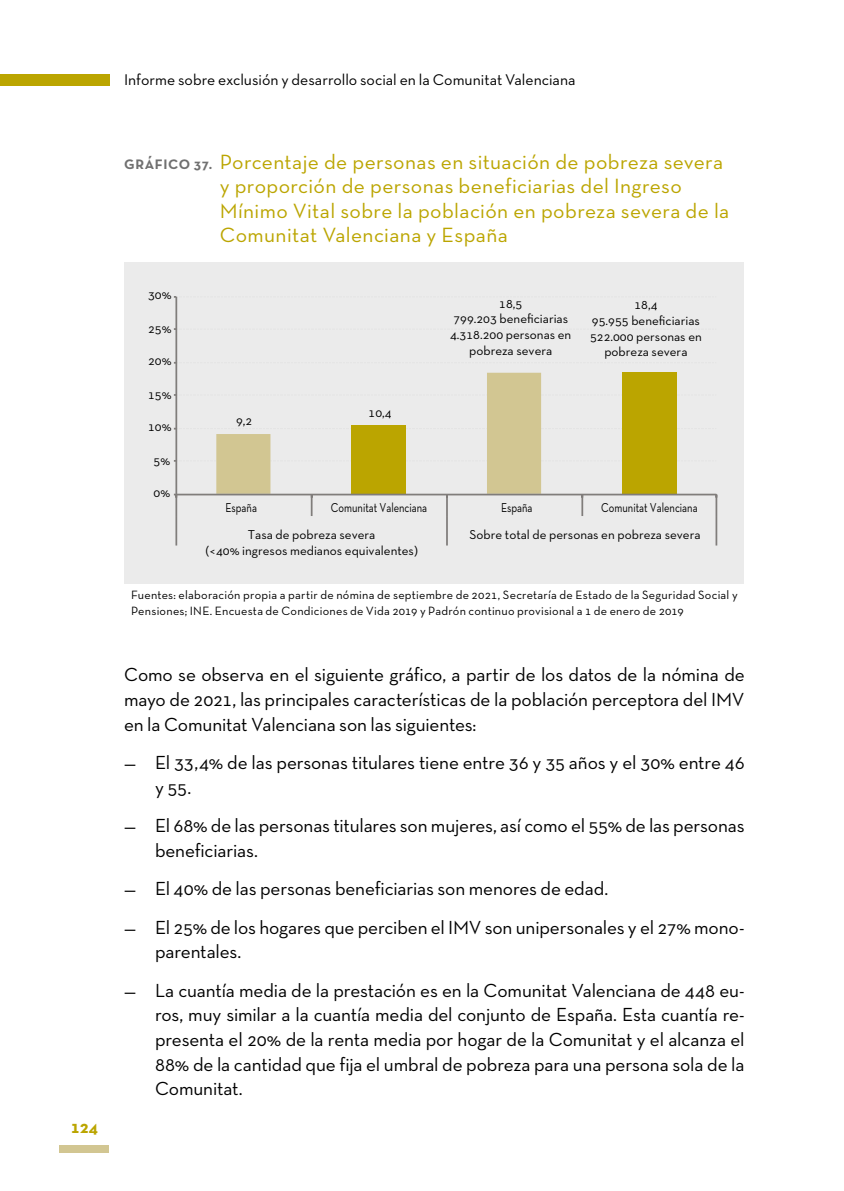
<style>
.page{position:relative;width:844px;height:1191px;background:#fff}
.page>*{position:absolute;margin:0;border:0;box-sizing:border-box;transform-origin:0 0}
.t1{font:21px/24.5px "Neutra Text TF";letter-spacing:.015em;color:#bba500}
.t2{font:19.25px/24.5px "Neutra Text TF";letter-spacing:-.01em;color:#000}
.t3{font:700 17.5px "Neutra Text TF";color:#bba500}
.t4{font:15.75px "Neutra Text TF";color:#000}
.t5{font:13.12px/15.8px "Neutra Text TF";color:#000;text-align:center}
.t6{font:13.12px "Neutra Text TF";color:#000;scale:.8 1}
.t7{font:12.25px/15.8px "Neutra Text TF";letter-spacing:.02em;color:#000}
.s1{font-weight:700;font-size:14px;color:#707070}
</style>
<div class="page">
<div style="left:0;top:74px;width:109px;height:11px;background:#bba500"></div>
<div style="left:60px;top:1144px;width:49px;height:8px;background:#d2c692"></div>
<div style="left:124px;top:262px;width:620px;height:321px;background:#ebebeb"></div>
<hr style="left:175px;top:297px;width:2px;height:197px;background:#807d7b">
<svg style="left:174px;top:373px;width:543px;height:143px"></svg>
<hr style="left:715px;top:494px;width:2px;height:22px;background:#807d7b">
<hr style="left:175px;top:516px;width:2px;height:29px;background:#807d7b">
<hr style="left:446px;top:516px;width:2px;height:29px;background:#807d7b">
<hr style="left:715px;top:516px;width:2px;height:29px;background:#807d7b">
<p class="t3" style="left:71px;top:1116px;width:29px">124</p>
<p class="t4" style="left:124px;top:70px;width:453px">Informe sobre exclusión y desarrollo social en la Comunitat Valenciana</p>
<p class="t1" style="left:219px;top:149px;width:511px;text-indent:-95px"><span class="s1">GRÁFICO 37.</span> Porcentaje de personas en situación de pobreza severa y proporción de personas beneficiarias del Ingreso Mínimo Vital sobre la población en pobreza severa de la Comunitat Valenciana y España</p>
<p class="t5" style="left:148px;top:286px;width:25px">30%</p>
<p class="t5" style="left:148px;top:320px;width:25px">25%</p>
<p class="t5" style="left:148px;top:352px;width:25px">20%</p>
<p class="t5" style="left:148px;top:386px;width:25px">15%</p>
<p class="t5" style="left:148px;top:418px;width:25px">10%</p>
<p class="t5" style="left:153px;top:452px;width:18px">5%</p>
<p class="t5" style="left:153px;top:484px;width:18px">0%</p>
<p class="t5" style="left:236px;top:412px;width:18px">9,2</p>
<p class="t5" style="left:368px;top:404px;width:25px">10,4</p>
<p class="t5" style="left:450px;top:295px;width:123px">18,5<br>799.203 beneficiarias<br>4.318.200 personas en pobreza severa</p>
<p class="t5" style="left:590px;top:296px;width:113px">18,4<br>95.955 beneficiarias<br>522.000 personas en pobreza severa</p>
<p class="t6" style="left:225px;top:500px;width:41px">España</p>
<p class="t6" style="left:331px;top:500px;width:122px">Comunitat Valenciana</p>
<p class="t6" style="left:501px;top:500px;width:41px">España</p>
<p class="t6" style="left:601px;top:500px;width:122px">Comunitat Valenciana</p>
<p class="t5" style="left:205px;top:526px;width:214px">Tasa de pobreza severa<br>(&lt;40% ingresos medianos equivalentes)</p>
<p class="t5" style="left:469px;top:526px;width:232px">Sobre total de personas en pobreza severa</p>
<p class="t7" style="left:131px;top:586px;width:608px">Fuentes: elaboración propia a partir de nómina de septiembre de 2021, Secretaría de Estado de la Seguridad Social y<br>Pensiones; INE. Encuesta de Condiciones de Vida 2019 y Padrón continuo provisional a 1 de enero de 2019</p>
<p class="t2" style="left:124px;top:662px;width:622px;text-align:justify">Como se observa en el siguiente gráfico, a partir de los datos de la nómina de mayo de 2021, las principales características de la población perceptora del IMV en la Comunitat Valenciana son las siguientes:</p>
<p class="t2" style="left:155px;top:750px;width:591px;text-indent:-31px">— El 33,4% de las personas titulares tiene entre 36 y 35 años y el 30% entre 46 y 55.</p>
<p class="t2" style="left:155px;top:813px;width:591px;text-indent:-31px">— El 68% de las personas titulares son mujeres, así como el 55% de las personas beneficiarias.</p>
<p class="t2" style="left:124px;top:876px;width:485px">— El 40% de las personas beneficiarias son menores de edad.</p>
<p class="t2" style="left:155px;top:914px;width:591px;text-indent:-31px">— El 25% de los hogares que perciben el IMV son unipersonales y el 27% mono&shy;parentales.</p>
<p class="t2" style="left:155px;top:977px;width:591px;text-align:justify;text-indent:-31px">— La cuantía media de la prestación es en la Comunitat Valenciana de 448 eu&shy;ros, muy similar a la cuantía media del conjunto de España. Esta cuantía re&shy;presenta el 20% de la renta media por hogar de la Comunitat y el alcanza el 88% de la cantidad que fija el umbral de pobreza para una persona sola de la Comunitat.</p>
</div>
